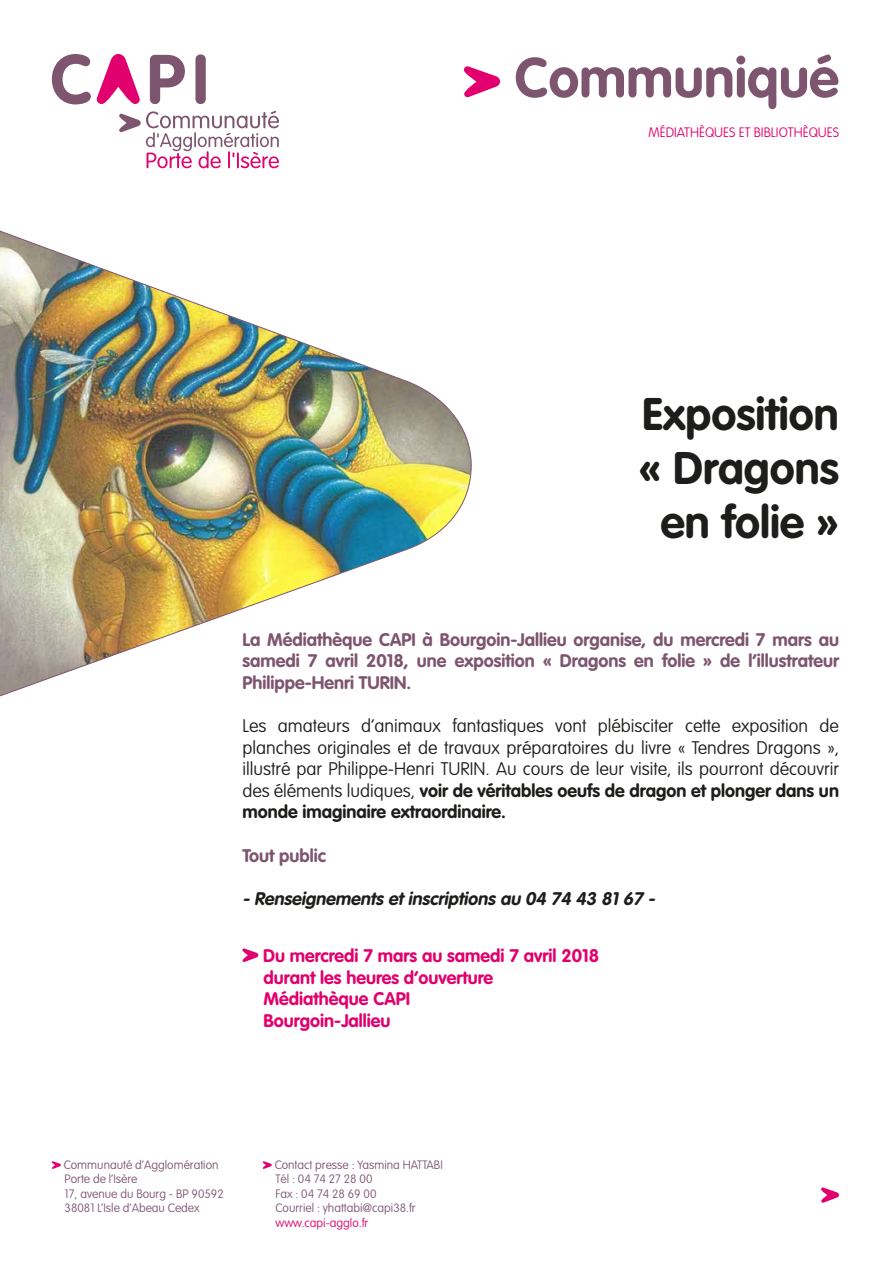
<style>
.page{position:relative;width:893px;height:1263px;background:#fff}
.page>*{position:absolute;margin:0;border:0;box-sizing:border-box;transform-origin:0 0}
.t1{font:700 55.2px "VAG Rounded";color:#7e556f}
.t2{font:700 45px/54px "VAG Rounded";color:#1d1d1b;text-align:center}
.t3{font:100 18px/21.6px "VAG Rounded";color:#1d1d1b;text-align:justify}
.t4{font:700 18px/21.6px "VAG Rounded";color:#7e556f;text-align:justify}
.t5{font:700 18px/21.6px "VAG Rounded";color:#e1006d}
.t6{font:italic 700 18px "VAG Rounded";color:#1d1d1b}
.t7{font:100 13.5px "VAG Rounded";color:#e1006d}
.t8{font:100 12px/14.4px "VAG Rounded";color:#7e556f}
.t9{font:100 12px "VAG Rounded";color:#e1006d}
.s1{font-weight:700}
</style>
<div class="page">
<svg style="left:52px;top:1161px;width:9px;height:8px"></svg>
<svg style="left:263px;top:1161px;width:9px;height:8px"></svg>
<svg style="left:821px;top:1187px;width:18px;height:16px"></svg>
<svg style="left:242px;top:948px;width:16px;height:14px"></svg>
<svg style="left:464px;top:66px;width:36px;height:31px"></svg>
<svg style="left:52px;top:54px;width:39px;height:50px"></svg>
<svg style="left:97px;top:54px;width:43px;height:50px"></svg>
<svg style="left:150px;top:55px;width:35px;height:49px"></svg>
<div style="left:195px;top:54px;width:11px;height:50px;background:#7e556f;border-radius:5px"></div>
<svg style="left:119px;top:111px;width:160px;height:57px"></svg>
<img style="left:0;top:230px;width:472px;height:467px">
<h1 class="t1" style="left:515px;top:45px;width:326px">Communiqué</h1>
<p class="t7" style="left:648px;top:124px;width:192px">MÉDIATHÈQUES ET BIBLIOTHÈQUES</p>
<h2 class="t2" style="left:638px;top:386px;width:202px">Exposition « Dragons en folie »</h2>
<p class="t4" style="left:242px;top:628px;width:598px">La Médiathèque CAPI à Bourgoin-Jallieu organise, du mercredi 7 mars au samedi 7 avril 2018, une exposition « Dragons en folie » de l’illustrateur Philippe-Henri TURIN.</p>
<p class="t3" style="left:242px;top:715px;width:598px">Les amateurs d’animaux fantastiques vont plébisciter cette exposition de planches originales et de travaux préparatoires du livre « Tendres Dragons », illustré par Philippe-Henri TURIN. Au cours de leur visite, ils pourront découvrir des éléments ludiques, <span class="s1">voir de véritables oeufs de dragon et plonger dans un monde imaginaire extraordinaire.</span></p>
<p class="t4" style="left:242px;top:844px;width:85px">Tout public</p>
<p class="t6" style="left:242px;top:888px;width:417px">- Renseignements et inscriptions au 04 74 43 81 67 -</p>
<p class="t5" style="left:263px;top:945px;width:337px">Du mercredi 7 mars au samedi 7 avril 2018 durant les heures d’ouverture<br>Médiathèque CAPI<br>Bourgoin-Jallieu</p>
<p class="t8" style="left:64px;top:1157px;width:162px">Communauté d’Agglomération<br>Porte de l’Isère<br>17, avenue du Bourg - BP 90592<br>38081 L’Isle d’Abeau Cedex</p>
<p class="t8" style="left:275px;top:1157px;width:170px">Contact presse : Yasmina HATTABI<br>Tél : 04 74 27 28 00<br>Fax : 04 74 28 69 00<br>Courriel : yhattabi@capi38.fr</p>
<p class="t9" style="left:276px;top:1215px;width:94px">www.capi-agglo.fr</p>
</div>
